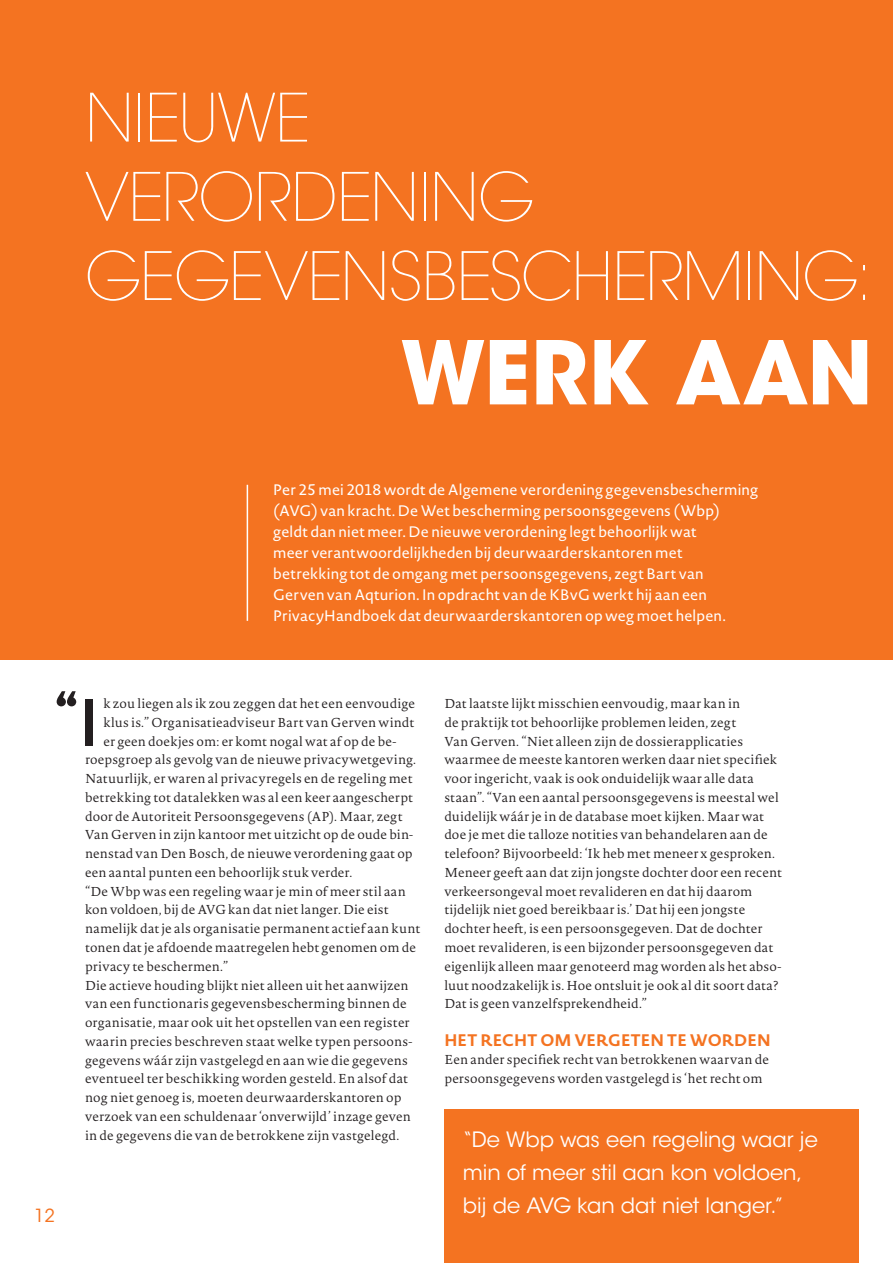
<style>
.page{position:relative;width:893px;height:1263px;background:#fff}
.page>*{position:absolute;margin:0;border:0;box-sizing:border-box;transform-origin:0 0}
.t1{font:700 87px "ITC Avant Garde Std";letter-spacing:-.005em;color:#fff}
.t2{font:200 66px/79.2px "ITC Avant Garde Std";letter-spacing:-.01em;color:#fff}
.t3{font:500 63.45px "ITC Avant Garde Std";color:#231f20}
.t4{font:21px/33px "ITC Avant Garde Std";color:#fff}
.t5{font:18px "ITC Avant Garde Std";color:#f47321}
.t6{font:700 16.5px "Novel Sans Pro";letter-spacing:-.005em;color:#f47321}
.t7{font:15px/21px "Novel Sans Pro";letter-spacing:.01em;color:#fff}
.t8{font:300 12.75px/18.8px "Novel Pro";letter-spacing:.01em;color:#231f20}
</style>
<div class="page">
<div style="left:0;top:0;width:893px;height:659px;background:#f47321"></div>
<svg style="left:57px;top:691px;width:19px;height:15px"></svg>
<div style="left:444px;top:1109px;width:415px;height:154px;background:#f47321"></div>
<hr style="left:247px;top:485px;width:1px;height:136px;background:#fff">
<h2 class="t2" style="left:85px;top:80px;width:790px">NIEUWE<br>VERORDENING<br>GEGEVENSBESCHERMING:</h2>
<h1 class="t1" style="left:400px;top:316px;width:474px">WERK AAN</h1>
<h3 class="t5" style="left:34px;top:1204px;width:22px">12</h3>
<p class="t7" style="left:273px;top:479px;width:487px">Per 25 mei 2018 wordt de Algemene verordening gegevensbescherming (AVG) van kracht. De Wet bescherming persoonsgegevens (Wbp) geldt dan niet meer. De nieuwe verordening legt behoorlijk wat<br>meer verantwoordelijkheden bij deurwaarderskantoren met betrekking tot de omgang met persoonsgegevens, zegt Bart van Gerven van Aqturion. In opdracht van de KBvG werkt hij aan een PrivacyHandboek dat deurwaarderskantoren op weg moet helpen.</p>
<p class="t8" style="left:444px;top:694px;width:339px">Dat laatste lijkt misschien eenvoudig, maar kan in<br>de praktijk tot behoorlijke problemen leiden, zegt<br>Van Gerven. “Niet alleen zijn de dossierapplicaties waarmee de meeste kantoren werken daar niet specifiek voor ingericht, vaak is ook onduidelijk waar alle data staan”. “Van een aantal persoonsgegevens is meestal wel duidelijk wáár je in de database moet kijken. Maar wat doe je met die talloze notities van behandelaren aan de telefoon? Bijvoorbeeld: ‘Ik heb met meneer x gesproken.<br>Meneer geeft aan dat zijn jongste dochter door een recent verkeersongeval moet revalideren en dat hij daarom tijdelijk niet goed bereikbaar is.’ Dat hij een jongste dochter heeft, is een persoonsgegeven. Dat de dochter moet revalideren, is een bijzonder persoonsgegeven dat eigenlijk alleen maar genoteerd mag worden als het abso&shy;luut noodzakelijk is. Hoe ontsluit je ook al dit soort data?<br>Dat is geen vanzelfsprekendheid.”</p>
<p class="t6" style="left:444px;top:1027px;width:328px">HET RECHT OM VERGETEN TE WORDEN</p>
<p class="t8" style="left:444px;top:1050px;width:326px">Een ander specifiek recht van betrokkenen waarvan de persoonsgegevens worden vastgelegd is ‘het recht om</p>
<h3 class="t3" style="left:81px;top:683px;width:18px">I</h3>
<p class="t8" style="left:103px;top:694px;width:313px">k zou liegen als ik zou zeggen dat het een eenvoudige</p>
<p class="t8" style="left:103px;top:712px;width:312px">klus is.” Organisatieadviseur Bart van Gerven windt</p>
<p class="t8" style="left:103px;top:731px;width:294px">er geen doekjes om: er komt nogal wat af op de be-</p>
<p class="t8" style="left:85px;top:750px;width:332px">roepsgroep als gevolg van de nieuwe privacywetgeving.</p>
<p class="t8" style="left:85px;top:769px;width:329px">Natuurlijk, er waren al privacyregels en de regeling met</p>
<p class="t8" style="left:85px;top:787px;width:330px">betrekking tot datalekken was al een keer aangescherpt</p>
<p class="t8" style="left:85px;top:806px;width:319px">door de Autoriteit Persoonsgegevens (AP). Maar, zegt</p>
<p class="t8" style="left:85px;top:825px;width:330px">Van Gerven in zijn kantoor met uitzicht op de oude bin-</p>
<p class="t8" style="left:85px;top:844px;width:329px">nenstad van Den Bosch, de nieuwe verordening gaat op</p>
<p class="t8" style="left:85px;top:863px;width:269px">een aantal punten een behoorlijk stuk verder.</p>
<p class="t8" style="left:85px;top:881px;width:322px">“De Wbp was een regeling waar je min of meer stil aan</p>
<p class="t8" style="left:85px;top:900px;width:305px">kon voldoen, bij de AVG kan dat niet langer. Die eist</p>
<p class="t8" style="left:85px;top:919px;width:337px">namelijk dat je als organisatie permanent actief aan kunt</p>
<p class="t8" style="left:85px;top:938px;width:333px">tonen dat je afdoende maatregelen hebt genomen om de</p>
<p class="t8" style="left:85px;top:956px;width:145px">privacy te beschermen.”</p>
<p class="t8" style="left:85px;top:975px;width:325px">Die actieve houding blijkt niet alleen uit het aanwijzen</p>
<p class="t8" style="left:85px;top:994px;width:323px">van een functionaris gegevensbescherming binnen de</p>
<p class="t8" style="left:85px;top:1013px;width:326px">organisatie, maar ook uit het opstellen van een register</p>
<p class="t8" style="left:85px;top:1031px;width:329px">waarin precies beschreven staat welke typen persoons-</p>
<p class="t8" style="left:85px;top:1050px;width:324px">gegevens wáár zijn vastgelegd en aan wie die gegevens</p>
<p class="t8" style="left:85px;top:1069px;width:324px">eventueel ter beschikking worden gesteld. En alsof dat</p>
<p class="t8" style="left:85px;top:1088px;width:318px">nog niet genoeg is, moeten deurwaarderskantoren op</p>
<p class="t8" style="left:85px;top:1106px;width:327px">verzoek van een schuldenaar ‘onverwijld’ inzage geven</p>
<p class="t8" style="left:85px;top:1125px;width:316px">in de gegevens die van de betrokkene zijn vastgelegd.</p>
<h3 class="t4" style="left:463px;top:1123px;width:357px">“De Wbp was een regeling waar je min of meer stil aan kon voldoen, bij de AVG kan dat niet langer.”</h3>
</div>
